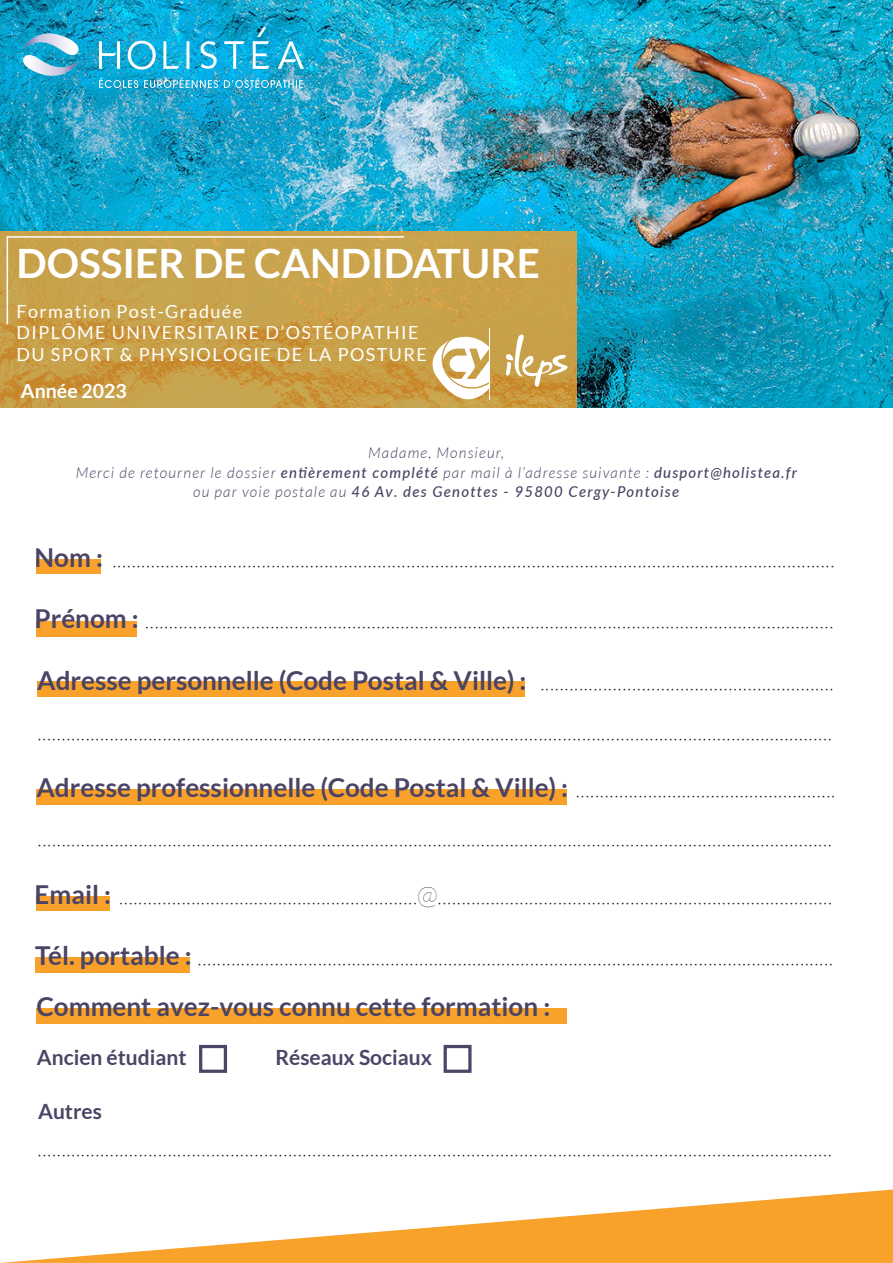
<style>
.page{position:relative;width:893px;height:1263px;background:#fff}
.page>*{position:absolute;margin:0;border:0;box-sizing:border-box;transform-origin:0 0}
.t1{font:700 40.5px "Lato";color:#fff}
.t2{font:100 26.1px/50.1px "Lato";color:#231f20;text-align:right}
.t3{font:700 26.1px "Lato";color:#4b4465}
.t4{font:700 21px "Lato";color:#4b4465}
.t5{font:700 19.5px "Lato";color:#fff}
.t6{font:18px/21.6px "Lato";letter-spacing:.075em;color:#fff}
.t7{font:italic 300 15px/19.5px "Lato";letter-spacing:.075em;color:#4b4465;text-align:center}
.s1{font-weight:500}
.s2{font-weight:700;color:#4b4465}
</style>
<div class="page">
<svg style="left:0;top:1189px;width:893px;height:74px"></svg>
<img style="left:0;top:0;width:893px;height:408px">
<svg style="left:0;top:231px;width:577px;height:177px;background:#c89d45"></svg>
<svg style="left:6px;top:235px;width:400px;height:91px;background:#c9a44f"></svg>
<div style="left:36px;top:559px;width:65px;height:15px;background:#f9a22b"></div>
<div style="left:37px;top:620px;width:100px;height:16px;background:#f9a22b"></div>
<div style="left:37px;top:682px;width:488px;height:15px;background:#f9a22b"></div>
<div style="left:36px;top:789px;width:531px;height:16px;background:#f9a22b"></div>
<div style="left:36px;top:896px;width:74px;height:14px;background:#f9a22b"></div>
<div style="left:36px;top:957px;width:154px;height:15px;background:#f9a22b"></div>
<svg style="left:430px;top:336px;width:59px;height:63px"></svg>
<hr style="left:489px;top:328px;width:1px;height:71px;background:#fff">
<svg style="left:506px;top:334px;width:62px;height:53px"></svg>
<img style="left:23px;top:28px;width:280px;height:59px">
<div style="left:36px;top:1008px;width:531px;height:16px;background:#f9a22b"></div>
<div style="left:199px;top:1045px;width:28px;height:28px;border:3px solid #4b4566"></div>
<div style="left:444px;top:1045px;width:28px;height:28px;border:3px solid #4b4566"></div>
<h1 class="t1" style="left:17px;top:240px;width:525px">DOSSIER DE CANDIDATURE</h1>
<p class="t6" style="left:17px;top:300px;width:412px">Formation Post-Graduée<br>DIPLÔME UNIVERSITAIRE D’OSTÉOPATHIE<br>DU SPORT &amp; PHYSIOLOGIE DE LA POSTURE</p>
<p class="t5" style="left:21px;top:380px;width:107px">Année 2023</p>
<p class="t7" style="left:76px;top:444px;width:723px">Madame, Monsieur,<br>Merci de retourner le dossier <span class="s1">entièrement complété</span> par mail à l’adresse suivante : <span class="s1">dusport@holistea.fr </span>ou par voie postale au <span class="s1">46 Av. des Genottes - 95800 Cergy-Pontoise</span></p>
<p class="t2" style="left:35px;top:533px;width:802px"><span class="s2">Nom :</span> ......................................................................................................................................................</p>
<p class="t2" style="left:34px;top:594px;width:801px"><span class="s2">Prénom :</span> ...............................................................................................................................................</p>
<p class="t3" style="left:37px;top:665px;width:491px">Adresse personnelle (Code Postal &amp; Ville) :</p>
<p class="t2" style="left:37px;top:655px;width:798px">............................................................. .....................................................................................................................................................................</p>
<p class="t2" style="left:36px;top:763px;width:801px"><span class="s2">Adresse professionnelle (Code Postal &amp; Ville) :</span> ......................................................</p>
<p class="t2" style="left:37px;top:812px;width:797px">.....................................................................................................................................................................</p>
<p class="t2" style="left:35px;top:870px;width:799px"><span class="s2">Email :</span> ..............................................................@..................................................................................</p>
<p class="t2" style="left:35px;top:931px;width:800px"><span class="s2">Tél. portable :</span> ....................................................................................................................................</p>
<p class="t3" style="left:36px;top:992px;width:515px">Comment avez-vous connu cette formation :</p>
<p class="t4" style="left:37px;top:1045px;width:151px">Ancien étudiant</p>
<p class="t4" style="left:275px;top:1045px;width:158px">Réseaux Sociaux</p>
<p class="t4" style="left:38px;top:1099px;width:65px">Autres</p>
<p class="t2" style="left:37px;top:1121px;width:797px">.....................................................................................................................................................................</p>
</div>
